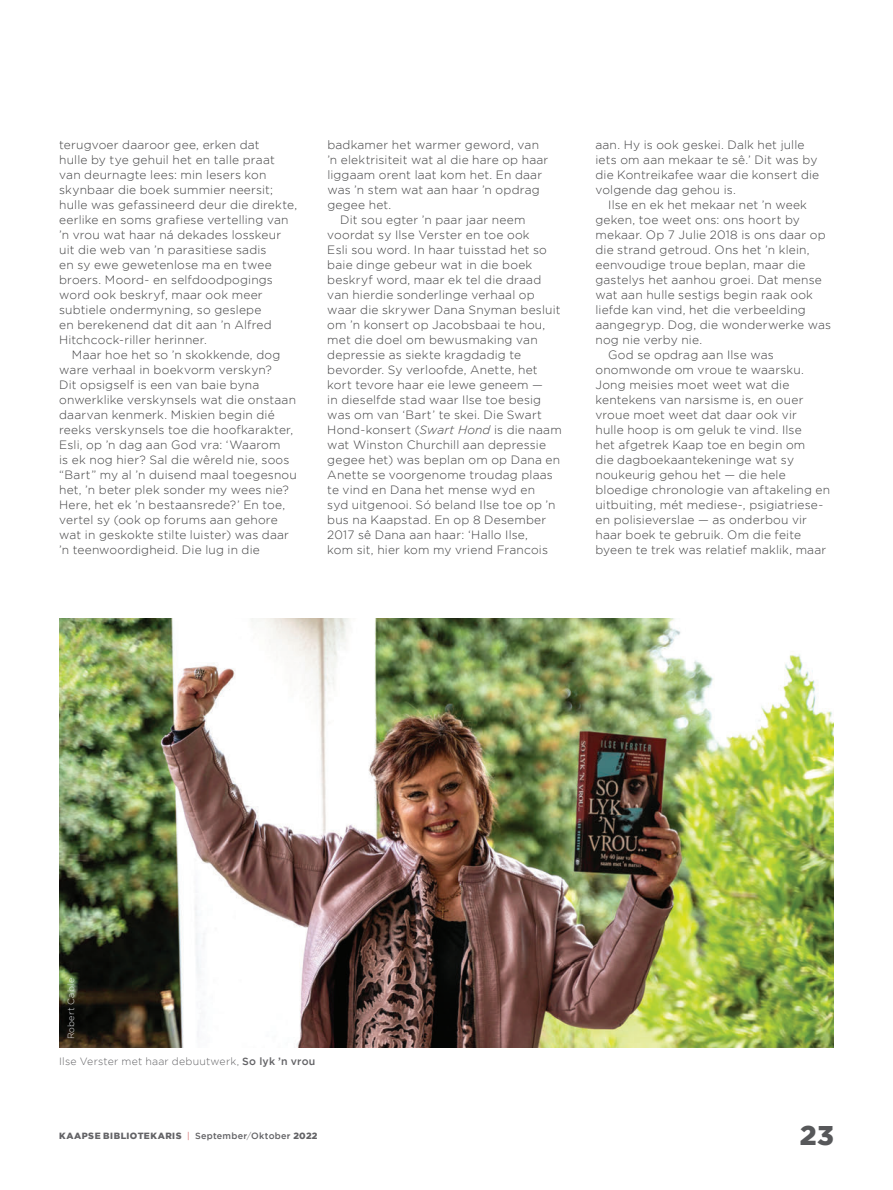
<style>
.page{position:relative;width:893px;height:1190px;background:#fff}
.page>*{position:absolute;margin:0;border:0;box-sizing:border-box;transform-origin:0 0}
.t1{font:900 27px "Gotham";color:#57585a}
.t2{font:300 12px/15px "Gotham";letter-spacing:.015em;color:#3e3e3f}
.Pull_Quotes{font:300 10.5px "Gotham";letter-spacing:.02em;color:#636366}
.t3{font:900 9px "Gotham";letter-spacing:.05em;color:#636366}
.t4{font:300 9px "Gotham";letter-spacing:.03em;color:#e6e7e9}
.s1{font-style:italic}
.s2{font-weight:500}
.s3{font-weight:300;color:#c23130}
.s4{font-weight:300}
</style>
<div class="page">
<img style="left:59px;top:618px;width:774px;height:430px">
<p class="t2" style="left:59px;top:137px;width:239px">terugvoer daaroor gee, erken dat<br>hulle by tye gehuil het en talle praat van deurnagte lees: min lesers kon skynbaar die boek summier neersit; hulle was gefassineerd deur die direkte, eerlike en soms grafiese vertelling van ’n vrou wat haar ná dekades losskeur uit die web van ’n parasitiese sadis<br>en sy ewe gewetenlose ma en twee broers. Moord- en selfdoodpogings word ook beskryf, maar ook meer subtiele ondermyning, so geslepe<br>en berekenend dat dit aan ’n Alfred Hitchcock-riller herinner.</p>
<p class="t2" style="left:59px;top:347px;width:239px;text-indent:13px">Maar hoe het so ’n skokkende, dog ware verhaal in boekvorm verskyn?<br>Dit opsigself is een van baie byna onwerklike verskynsels wat die onstaan daarvan kenmerk. Miskien begin dié reeks verskynsels toe die hoofkarakter, Esli, op ’n dag aan God vra: ‘Waarom<br>is ek nog hier? Sal die wêreld nie, soos “Bart” my al ’n duisend maal toegesnou het, ’n beter plek sonder my wees nie?<br>Here, het ek ’n bestaansrede?’ En toe, vertel sy (ook op forums aan gehore wat in geskokte stilte luister) was daar ’n teenwoordigheid. Die lug in die</p>
<p class="t2" style="left:327px;top:137px;width:222px">badkamer het warmer geword, van ’n elektrisiteit wat al die hare op haar liggaam orent laat kom het. En daar was ’n stem wat aan haar ’n opdrag gegee het.</p>
<p class="t2" style="left:327px;top:212px;width:236px;text-indent:13px">Dit sou egter ’n paar jaar neem voordat sy Ilse Verster en toe ook<br>Esli sou word. In haar tuisstad het so baie dinge gebeur wat in die boek beskryf word, maar ek tel die draad van hierdie sonderlinge verhaal op waar die skrywer Dana Snyman besluit om ’n konsert op Jacobsbaai te hou, met die doel om bewusmaking van depressie as siekte kragdadig te bevorder. Sy verloofde, Anette, het kort tevore haar eie lewe geneem —<br>in dieselfde stad waar Ilse toe besig was om van ‘Bart’ te skei. Die Swart Hond-konsert (<span class="s1">Swart Hond</span> is die naam wat Winston Churchill aan depressie gegee het) was beplan om op Dana en Anette se voorgenome troudag plaas te vind en Dana het mense wyd en<br>syd uitgenooi. Só beland Ilse toe op ’n bus na Kaapstad. En op 8 Desember 2017 sê Dana aan haar: ‘Hallo Ilse,<br>kom sit, hier kom my vriend Francois</p>
<p class="t2" style="left:595px;top:137px;width:225px">aan. Hy is ook geskei. Dalk het julle iets om aan mekaar te sê.’ Dit was by die Kontreikafee waar die konsert die volgende dag gehou is.</p>
<p class="t2" style="left:595px;top:197px;width:237px;text-indent:13px">Ilse en ek het mekaar net ’n week geken, toe weet ons: ons hoort by mekaar. Op 7 Julie 2018 is ons daar op die strand getroud. Ons het ’n klein, eenvoudige troue beplan, maar die gastelys het aanhou groei. Dat mense wat aan hulle sestigs begin raak ook liefde kan vind, het die verbeelding aangegryp. Dog, die wonderwerke was nog nie verby nie.</p>
<p class="t2" style="left:595px;top:347px;width:236px;text-indent:13px">God se opdrag aan Ilse was onomwonde om vroue te waarsku.<br>Jong meisies moet weet wat die kentekens van narsisme is, en ouer vroue moet weet dat daar ook vir<br>hulle hoop is om geluk te vind. Ilse<br>het afgetrek Kaap toe en begin om<br>die dagboekaantekeninge wat sy noukeurig gehou het — die hele bloedige chronologie van aftakeling en uitbuiting, mét mediese-, psigiatriese&shy;en polisieverslae — as onderbou vir haar boek te gebruik. Om die feite byeen te trek was relatief maklik, maar</p>
<p class="t4" style="left:66px;top:1039px;width:63px;rotate:-90deg">Robert Cable</p>
<p class="Pull_Quotes" style="left:59px;top:1055px;width:258px">Ilse Verster met haar debuutwerk, <span class="s2">So lyk ’n vrou</span></p>
<p class="t3" style="left:59px;top:1131px;width:260px">KAAPSE BIBLIOTEKARIS <span class="s3">|</span> <span class="s2">September</span><span class="s4">/</span><span class="s2">Oktober</span> 2022</p>
<h1 class="t1" style="left:799px;top:1120px;width:35px">23</h1>
</div>
